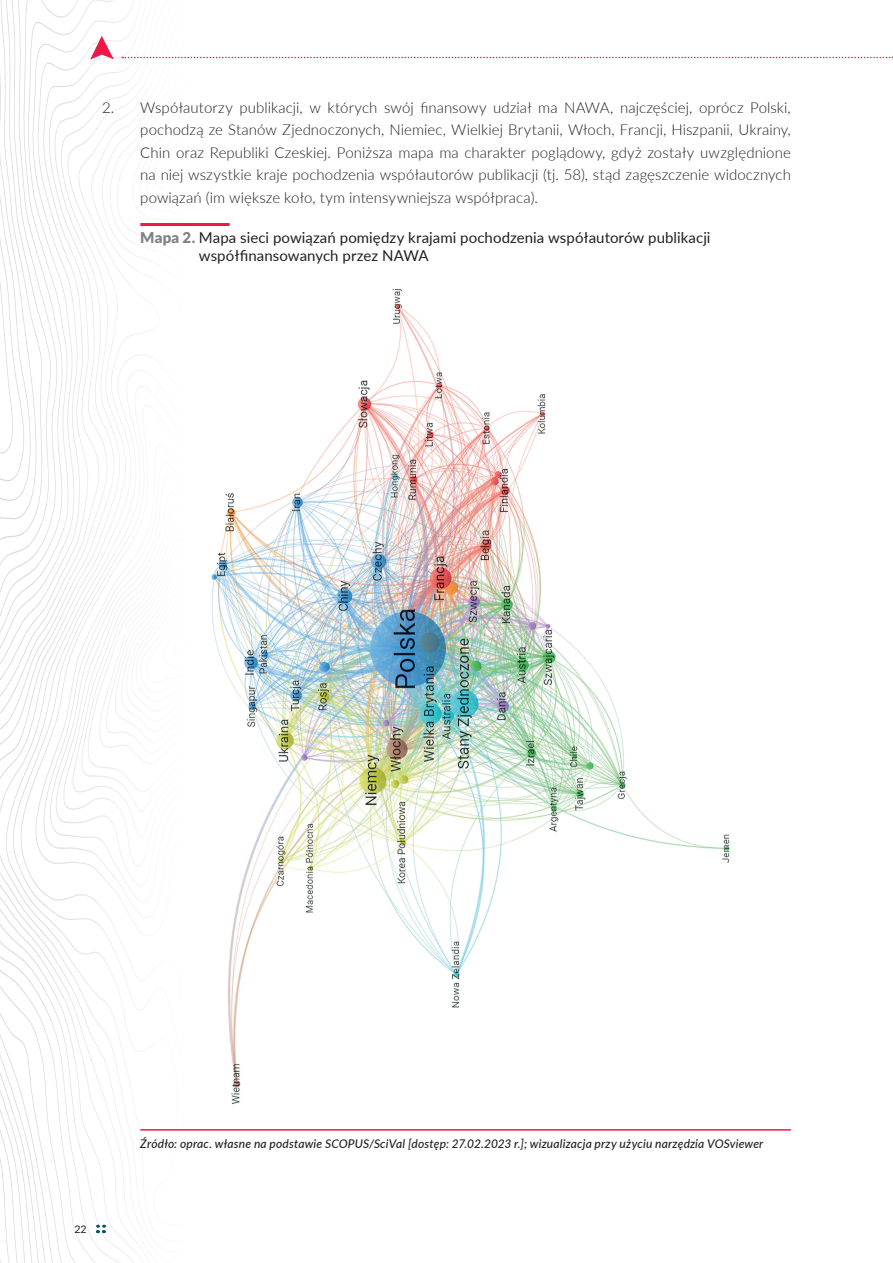
<style>
.page{position:relative;width:893px;height:1263px;background:#fff}
.page>*{position:absolute;margin:0;border:0;box-sizing:border-box;transform-origin:0 0}
.t1{font:300 15px/22.5px "Lato";letter-spacing:.005em;color:#231f20;text-align:justify}
.t2{font:15px/18px "Lato";letter-spacing:.005em;color:#231f20}
.t3{font:italic 500 12px "Lato";letter-spacing:.015em;color:#231f20}
.t4{font:10.5px "Lato";color:#231f20}
.s1{font-weight:900;color:#808285}
</style>
<div class="page">
<svg style="left:15px;top:0;width:16px;height:1024px"></svg>
<svg style="left:31px;top:0;width:11px;height:1027px"></svg>
<svg style="left:42px;top:0;width:11px;height:1027px"></svg>
<svg style="left:53px;top:14px;width:10px;height:1013px"></svg>
<svg style="left:84px;top:12px;width:53px;height:1015px"></svg>
<svg style="left:94px;top:634px;width:10px;height:393px"></svg>
<svg style="left:104px;top:54px;width:18px;height:973px"></svg>
<svg style="left:112px;top:76px;width:25px;height:951px"></svg>
<svg style="left:123px;top:501px;width:16px;height:526px"></svg>
<svg style="left:130px;top:537px;width:10px;height:490px"></svg>
<svg style="left:139px;top:585px;width:5px;height:442px"></svg>
<svg style="left:122px;top:34px;width:771px;height:442px"></svg>
<svg style="left:90px;top:36px;width:23px;height:23px"></svg>
<svg style="left:0;top:1027px;width:390px;height:236px"></svg>
<hr style="left:140px;top:223px;width:90px;height:3px;background:#ed1845">
<hr style="left:140px;top:1129px;width:651px;height:1px;background:#ed1845">
<img style="left:201px;top:282px;width:539px;height:828px">
<p class="t1" style="left:140px;top:95px;width:652px;text-indent:-38px">2. Współautorzy publikacji, w których swój finansowy udział ma NAWA, najczęściej, oprócz Polski, pochodzą ze Stanów Zjednoczonych, Niemiec, Wielkiej Brytanii, Włoch, Francji, Hiszpanii, Ukrainy, Chin oraz Republiki Czeskiej. Poniższa mapa ma charakter poglądowy, gdyż zostały uwzględnione na niej wszystkie kraje pochodzenia współautorów publikacji (tj. 58), stąd zagęszczenie widocznych powiązań (im większe koło, tym intensywniejsza współpraca).</p>
<p class="t2" style="left:199px;top:228px;width:513px;text-indent:-59px"><span class="s1">Mapa 2.</span> Mapa sieci powiązań pomiędzy krajami pochodzenia współautorów publikacji współfinansowanych przez NAWA</p>
<p class="t4" style="left:75px;top:1222px;width:14px">22</p>
<p class="t3" style="left:140px;top:1135px;width:625px">Źródło: oprac. własne na podstawie SCOPUS/SciVal [dostęp: 27.02.2023 r.]; wizualizacja przy użyciu narzędzia VOSviewer</p>
</div>
